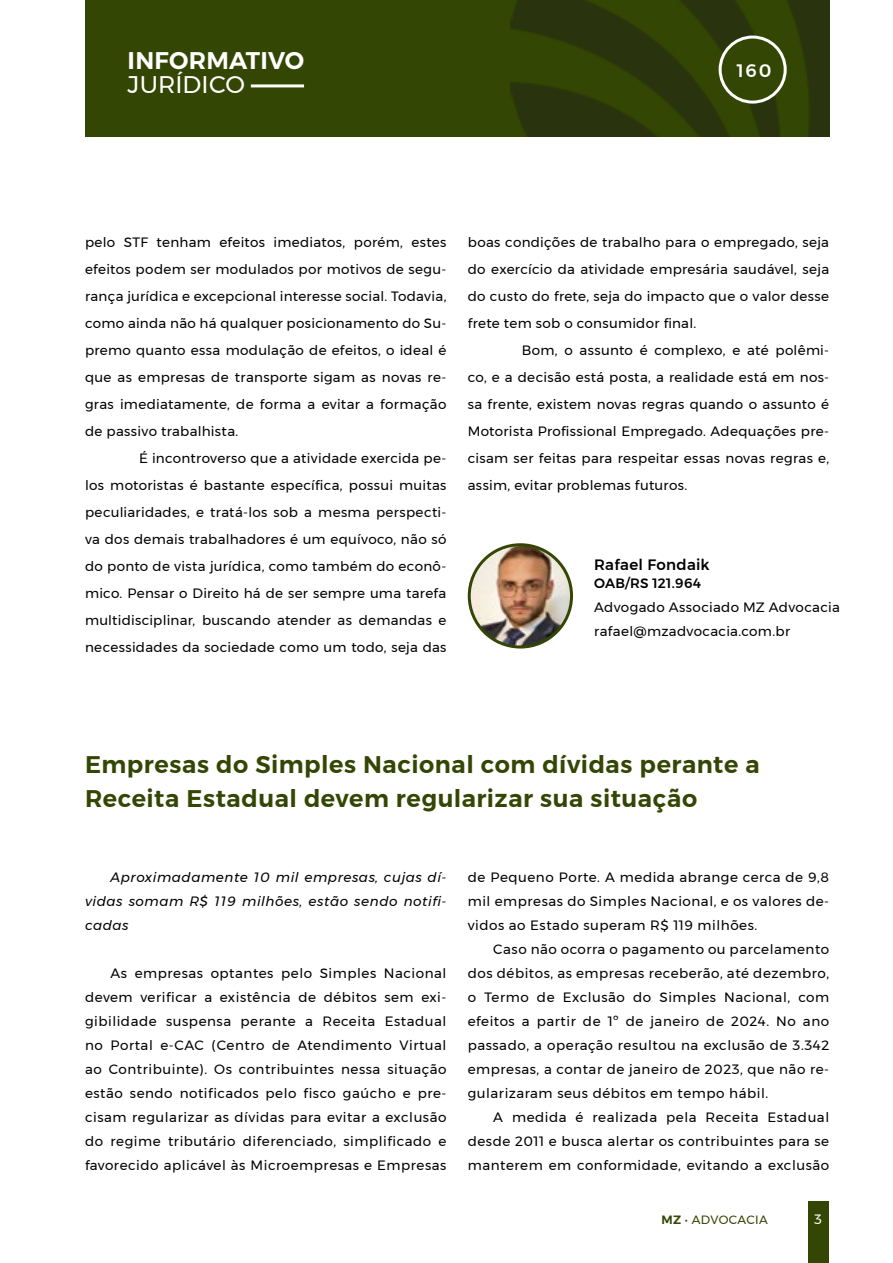
<style>
.page{position:relative;width:893px;height:1263px;background:#fff}
.page>*{position:absolute;margin:0;border:0;box-sizing:border-box;transform-origin:0 0}
.t1{font:600 24px/34.5px "Montserrat";letter-spacing:.02em;color:#344603}
.t2{font:600 24px "Montserrat";letter-spacing:.01em;color:#fff}
.t3{font:24px "Montserrat";letter-spacing:.005em;color:#fff}
.t4{font:500 18px "Montserrat";color:#fff}
.t5{font:500 15px "Montserrat";letter-spacing:.02em;color:#000}
.t6{font:13.5px/24px "Montserrat";letter-spacing:.02em;color:#000;text-align:justify}
.t7{font:italic 13.5px/24px "Montserrat";letter-spacing:.04em;color:#000;text-align:justify}
.t8{font:500 13.5px "Montserrat";letter-spacing:.02em;color:#000}
.t9{font:13.5px "Montserrat";color:#fff}
.t10{font:12px "Montserrat";letter-spacing:.025em;color:#344603}
.s1{font-weight:600}
</style>
<div class="page">
<div style="left:85px;top:0;width:744px;height:136px;background:#344603"></div>
<img style="left:510px;top:0;width:319px;height:136px">
<div style="left:808px;top:1201px;width:21px;height:62px;background:#344603"></div>
<hr style="left:251px;top:84px;width:53px;height:3px;background:#fff">
<div style="left:720px;top:37px;width:65px;height:65px;background:#344603;border-radius:50%"></div>
<div style="left:719px;top:36px;width:68px;height:68px;border:3px solid #fff;border-radius:50%"></div>
<img style="left:469px;top:545px;width:102px;height:102px;border-radius:51px">
<div style="left:468px;top:543px;width:105px;height:105px;border:3px solid #344603;border-radius:50%"></div>
<h1 class="t2" style="left:128px;top:42px;width:178px">INFORMATIVO</h1>
<h1 class="t3" style="left:128px;top:67px;width:119px">JURÍDICO</h1>
<h2 class="t4" style="left:737px;top:56px;width:36px">160</h2>
<p class="t6" style="left:85px;top:230px;width:363px">pelo STF tenham efeitos imediatos, porém, estes</p>
<p class="t6" style="left:85px;top:257px;width:363px">efeitos podem ser modulados por motivos de segu-</p>
<p class="t6" style="left:85px;top:284px;width:363px">rança jurídica e excepcional interesse social. Todavia,</p>
<p class="t6" style="left:85px;top:311px;width:363px">como ainda não há qualquer posicionamento do Su-</p>
<p class="t6" style="left:85px;top:338px;width:363px">premo quanto essa modulação de efeitos, o ideal é</p>
<p class="t6" style="left:85px;top:365px;width:363px">que as empresas de transporte sigam as novas re-</p>
<p class="t6" style="left:85px;top:392px;width:363px">gras imediatamente, de forma a evitar a formação</p>
<p class="t6" style="left:85px;top:419px;width:155px">de passivo trabalhista.</p>
<p class="t6" style="left:139px;top:446px;width:309px">É incontroverso que a atividade exercida pe-</p>
<p class="t6" style="left:85px;top:473px;width:363px">los motoristas é bastante específica, possui muitas</p>
<p class="t6" style="left:85px;top:500px;width:363px">peculiaridades, e tratá-los sob a mesma perspecti-</p>
<p class="t6" style="left:85px;top:527px;width:363px">va dos demais trabalhadores é um equívoco, não só</p>
<p class="t6" style="left:85px;top:554px;width:363px">do ponto de vista jurídica, como também do econô-</p>
<p class="t6" style="left:85px;top:581px;width:363px">mico. Pensar o Direito há de ser sempre uma tarefa</p>
<p class="t6" style="left:85px;top:608px;width:363px">multidisciplinar, buscando atender as demandas e</p>
<p class="t6" style="left:85px;top:635px;width:363px">necessidades da sociedade como um todo, seja das</p>
<p class="t6" style="left:468px;top:230px;width:363px">boas condições de trabalho para o empregado, seja</p>
<p class="t6" style="left:468px;top:257px;width:363px">do exercício da atividade empresária saudável, seja</p>
<p class="t6" style="left:468px;top:284px;width:363px">do custo do frete, seja do impacto que o valor desse</p>
<p class="t6" style="left:468px;top:311px;width:230px">frete tem sob o consumidor final.</p>
<p class="t6" style="left:522px;top:338px;width:309px">Bom, o assunto é complexo, e até polêmi-</p>
<p class="t6" style="left:468px;top:365px;width:363px">co, e a decisão está posta, a realidade está em nos-</p>
<p class="t6" style="left:468px;top:392px;width:363px">sa frente, existem novas regras quando o assunto é</p>
<p class="t6" style="left:468px;top:419px;width:363px">Motorista Profissional Empregado. Adequações pre-</p>
<p class="t6" style="left:468px;top:446px;width:363px">cisam ser feitas para respeitar essas novas regras e,</p>
<p class="t6" style="left:468px;top:473px;width:221px">assim, evitar problemas futuros.</p>
<p class="t5" style="left:594px;top:553px;width:117px">Rafael Fondaik</p>
<p class="t8" style="left:594px;top:573px;width:108px">OAB/RS 121.964</p>
<p class="t6" style="left:594px;top:595px;width:247px">Advogado Associado MZ Advocacia rafael@mzadvocacia.com.br</p>
<h1 class="t1" style="left:85px;top:747px;width:676px">Empresas do Simples Nacional com dívidas perante a<br>Receita Estadual devem regularizar sua situação</h1>
<p class="t7" style="left:85px;top:865px;width:363px;text-indent:26px">Aproximadamente 10 mil empresas, cujas dí&shy;vidas somam R$ 119 milhões, estão sendo notifi&shy;cadas</p>
<p class="t6" style="left:85px;top:961px;width:363px;text-indent:26px">As empresas optantes pelo Simples Nacional devem verificar a existência de débitos sem exi&shy;gibilidade suspensa perante a Receita Estadual no Portal e-CAC (Centro de Atendimento Virtual ao Contribuinte). Os contribuintes nessa situação estão sendo notificados pelo fisco gaúcho e pre&shy;cisam regularizar as dívidas para evitar a exclusão do regime tributário diferenciado, simplificado e favorecido aplicável às Microempresas e Empresas</p>
<p class="t6" style="left:468px;top:865px;width:363px">de Pequeno Porte. A medida abrange cerca de 9,8 mil empresas do Simples Nacional, e os valores de&shy;vidos ao Estado superam R$ 119 milhões.</p>
<p class="t6" style="left:468px;top:937px;width:363px;text-indent:26px">Caso não ocorra o pagamento ou parcelamento dos débitos, as empresas receberão, até dezembro, o Termo de Exclusão do Simples Nacional, com efeitos a partir de 1º de janeiro de 2024. No ano passado, a operação resultou na exclusão de 3.342 empresas, a contar de janeiro de 2023, que não re&shy;gularizaram seus débitos em tempo hábil.</p>
<p class="t6" style="left:468px;top:1105px;width:363px;text-indent:26px">A medida é realizada pela Receita Estadual desde 2011 e busca alertar os contribuintes para se manterem em conformidade, evitando a exclusão</p>
<p class="t10" style="left:661px;top:1210px;width:108px"><span class="s1">MZ</span> • ADVOCACIA</p>
<p class="t9" style="left:814px;top:1208px;width:9px">3</p>
</div>
